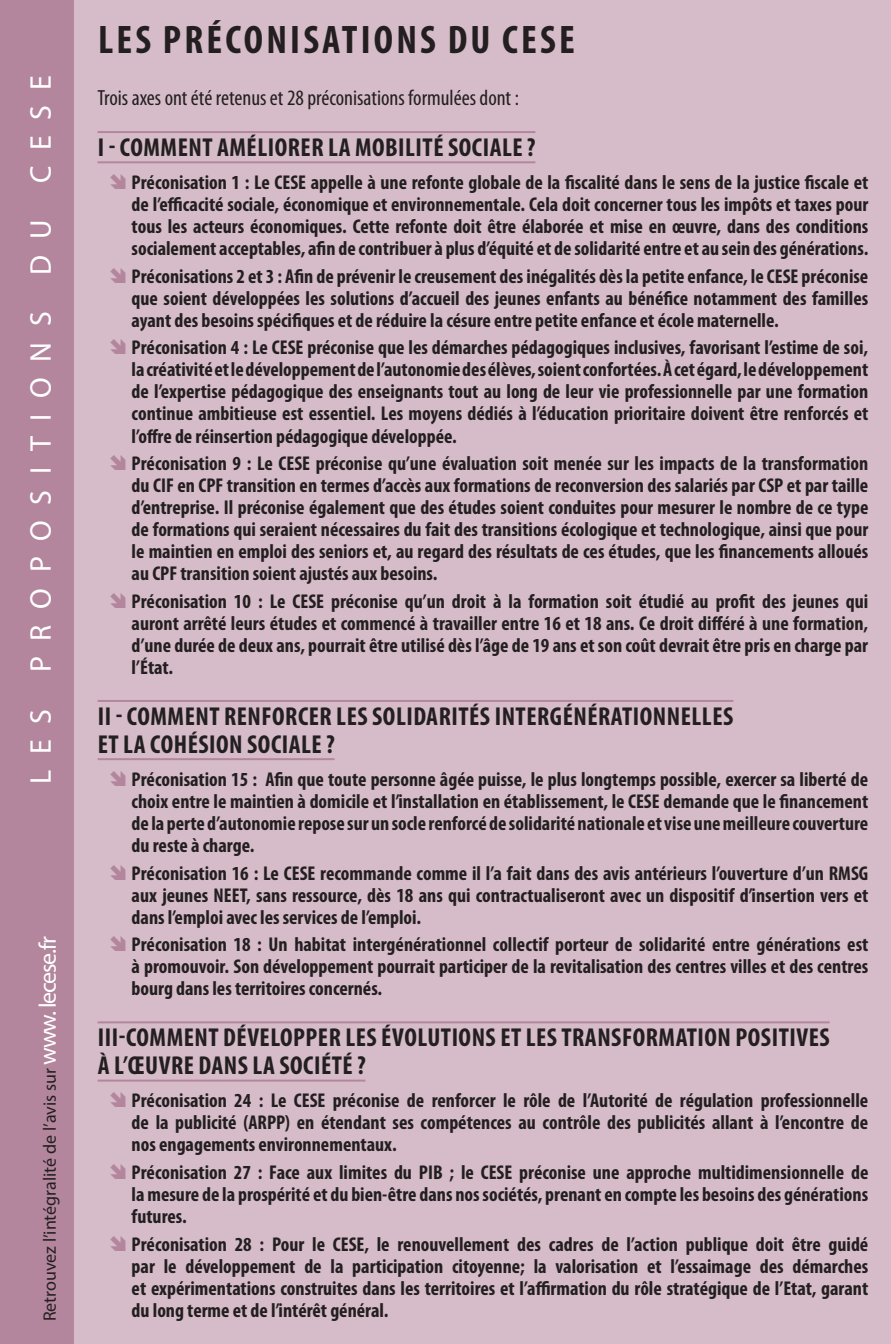
<style>
.page{position:relative;width:891px;height:1344px;background:#fff}
.page>*{position:absolute;margin:0;border:0;box-sizing:border-box;transform-origin:0 0}
.titre_avis{font:700 condensed 40px "Myriad Pro";letter-spacing:.08em;color:#231f20}
.denomination_section{font:30px "Myriad Pro";letter-spacing:.52em;color:#fff}
.proposition_gros_tit{font:700 condensed 26px/28px "Myriad Pro";letter-spacing:.02em;color:#231f20}
.proposition_alinéa{font:condensed 22px "Myriad Pro";color:#231f20}
.t1{font:700 condensed 20px/22px "Myriad Pro";color:#231f20;text-align:justify}
.proposition_alinéa-2{font:18px "Myriad Pro";color:#231f20}
.s1{font-size:24px;color:#fff}
</style>
<div class="page">
<div style="left:74px;top:0;width:816px;height:1344px;background:#d5bcc8"></div>
<hr style="left:98px;top:131px;width:437px;height:2px;background:#b3869d">
<hr style="left:98px;top:161px;width:437px;height:2px;background:#b3869d">
<hr style="left:98px;top:700px;width:635px;height:2px;background:#b3869d">
<hr style="left:98px;top:758px;width:236px;height:2px;background:#b3869d">
<hr style="left:98px;top:1021px;width:731px;height:2px;background:#b3869d">
<hr style="left:98px;top:1079px;width:267px;height:2px;background:#b3869d">
<div style="left:0;top:0;width:74px;height:1344px;background:#b3869d"></div>
<svg style="left:111px;top:174px;width:15px;height:15px"></svg>
<svg style="left:111px;top:267px;width:15px;height:16px"></svg>
<svg style="left:111px;top:339px;width:15px;height:15px"></svg>
<svg style="left:111px;top:455px;width:15px;height:15px"></svg>
<svg style="left:111px;top:592px;width:15px;height:16px"></svg>
<svg style="left:111px;top:770px;width:15px;height:16px"></svg>
<svg style="left:111px;top:864px;width:15px;height:15px"></svg>
<svg style="left:111px;top:936px;width:15px;height:15px"></svg>
<svg style="left:111px;top:1092px;width:15px;height:15px"></svg>
<svg style="left:111px;top:1163px;width:15px;height:16px"></svg>
<svg style="left:111px;top:1235px;width:15px;height:15px"></svg>
<p class="denomination_section" style="left:22px;top:783px;width:710px;rotate:-90deg">LES PROPOSITIONS DU CESE</p>
<p class="proposition_alinéa-2" style="left:39px;top:1321px;width:386px;rotate:-90deg">Retrouvez l’intégralité de l’avis sur <span class="s1">www. lecese.fr</span></p>
<p class="titre_avis" style="left:98px;top:14px;width:478px">LES PRÉCONISATIONS DU CESE</p>
<p class="proposition_alinéa" style="left:98px;top:84px;width:422px">Trois axes ont été retenus et 28 préconisations formulées dont :</p>
<p class="proposition_gros_tit" style="left:98px;top:132px;width:439px">I - COMMENT AMÉLIORER LA MOBILITÉ SOCIALE ?</p>
<p class="t1" style="left:132px;top:171px;width:737px">Préconisation 1 : Le CESE appelle à une refonte globale de la fiscalité dans le sens de la justice fiscale et de l’efficacité sociale, économique et environnementale. Cela doit concerner tous les impôts et taxes pour tous les acteurs économiques. Cette refonte doit être élaborée et mise en œuvre, dans des conditions socialement acceptables, afin de contribuer à plus d’équité et de solidarité entre et au sein des générations.</p>
<p class="t1" style="left:132px;top:265px;width:737px">Préconisations 2 et 3 : Afin de prévenir le creusement des inégalités dès la petite enfance, le CESE préconise que soient développées les solutions d’accueil des jeunes enfants au bénéfice notamment des familles ayant des besoins spécifiques et de réduire la césure entre petite enfance et école maternelle.</p>
<p class="t1" style="left:132px;top:336px;width:737px">Préconisation 4 : Le CESE préconise que les démarches pédagogiques inclusives, favorisant l’estime de soi, la créativité et le développement de l’autonomie des élèves, soient confortées. À cet égard, le développement de l’expertise pédagogique des enseignants tout au long de leur vie professionnelle par une formation continue ambitieuse est essentiel. Les moyens dédiés à l’éducation prioritaire doivent être renforcés et l’offre de réinsertion pédagogique développée.</p>
<p class="t1" style="left:132px;top:452px;width:737px">Préconisation 9 : Le CESE préconise qu’une évaluation soit menée sur les impacts de la transformation du CIF en CPF transition en termes d’accès aux formations de reconversion des salariés par CSP et par taille d’entreprise. Il préconise également que des études soient conduites pour mesurer le nombre de ce type de formations qui seraient nécessaires du fait des transitions écologique et technologique, ainsi que pour le maintien en emploi des seniors et, au regard des résultats de ces études, que les financements alloués au CPF transition soient ajustés aux besoins.</p>
<p class="t1" style="left:132px;top:590px;width:737px">Préconisation 10 : Le CESE préconise qu’un droit à la formation soit étudié au profit des jeunes qui auront arrêté leurs études et commencé à travailler entre 16 et 18 ans. Ce droit différé à une formation, d’une durée de deux ans, pourrait être utilisé dès l’âge de 19 ans et son coût devrait être pris en charge par l’État.</p>
<p class="proposition_gros_tit" style="left:98px;top:701px;width:636px">II - COMMENT RENFORCER LES SOLIDARITÉS INTERGÉNÉRATIONNELLES<br>ET LA COHÉSION SOCIALE ?</p>
<p class="t1" style="left:132px;top:768px;width:737px">Préconisation 15 : Afin que toute personne âgée puisse, le plus longtemps possible, exercer sa liberté de choix entre le maintien à domicile et l’installation en établissement, le CESE demande que le financement de la perte d’autonomie repose sur un socle renforcé de solidarité nationale et vise une meilleure couverture du reste à charge.</p>
<p class="t1" style="left:132px;top:861px;width:737px">Préconisation 16 : Le CESE recommande comme il l’a fait dans des avis antérieurs l’ouverture d’un RMSG aux jeunes NEET, sans ressource, dès 18 ans qui contractualiseront avec un dispositif d’insertion vers et dans l’emploi avec les services de l’emploi.</p>
<p class="t1" style="left:132px;top:933px;width:737px">Préconisation 18 : Un habitat intergénérationnel collectif porteur de solidarité entre générations est à promouvoir. Son développement pourrait participer de la revitalisation des centres villes et des centres bourg dans les territoires concernés.</p>
<p class="proposition_gros_tit" style="left:98px;top:1023px;width:733px">III-COMMENT DÉVELOPPER LES ÉVOLUTIONS ET LES TRANSFORMATION POSITIVES<br>À L’ŒUVRE DANS LA SOCIÉTÉ ?</p>
<p class="t1" style="left:132px;top:1089px;width:737px">Préconisation 24 : Le CESE préconise de renforcer le rôle de l’Autorité de régulation professionnelle de la publicité (ARPP) en étendant ses compétences au contrôle des publicités allant à l’encontre de nos engagements environnementaux.</p>
<p class="t1" style="left:132px;top:1161px;width:737px">Préconisation 27 : Face aux limites du PIB ; le CESE préconise une approche multidimensionnelle de la mesure de la prospérité et du bien-être dans nos sociétés, prenant en compte les besoins des générations futures.</p>
<p class="t1" style="left:132px;top:1232px;width:737px">Préconisation 28 : Pour le CESE, le renouvellement des cadres de l’action publique doit être guidé par le développement de la participation citoyenne; la valorisation et l’essaimage des démarches et expérimentations construites dans les territoires et l’affirmation du rôle stratégique de l’Etat, garant du long terme et de l’intérêt général.</p>
</div>
